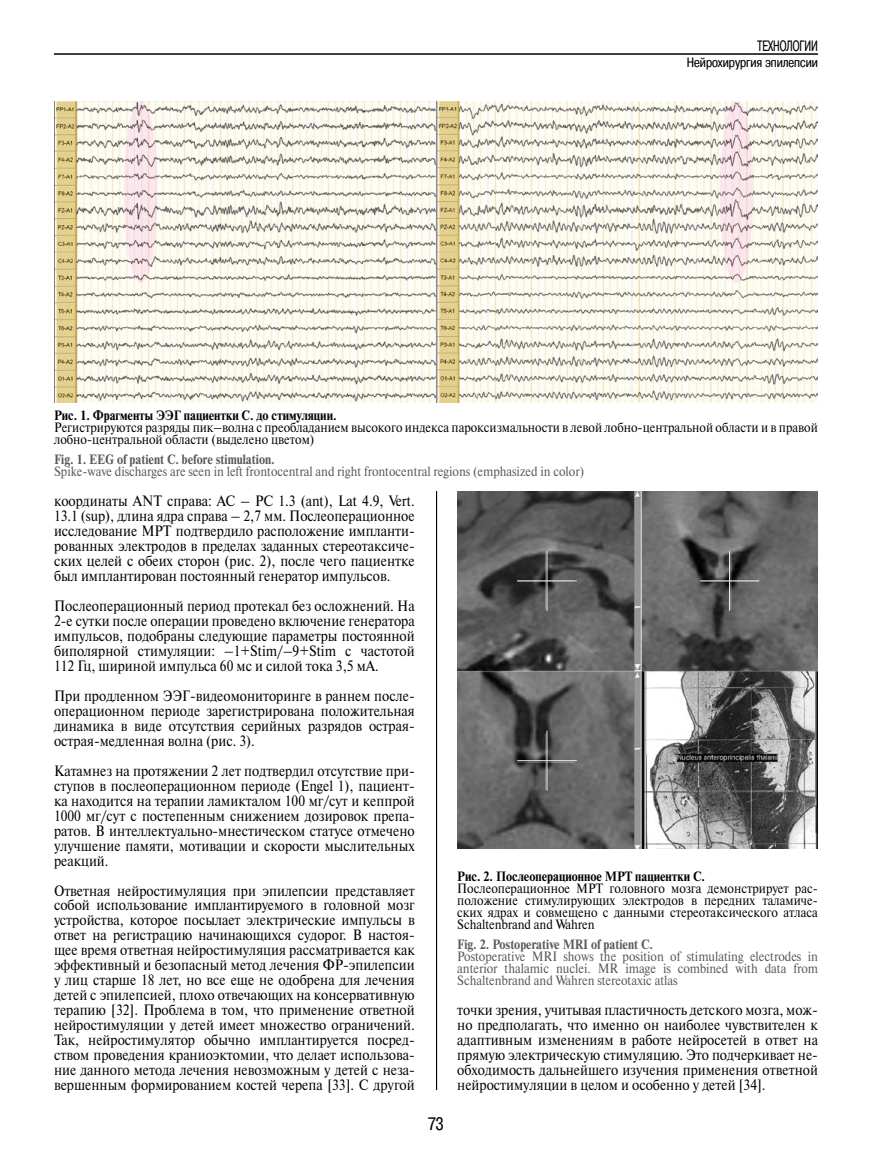
<style>
.page{position:relative;width:872px;height:1170px;background:#fff}
.page>*{position:absolute;margin:0;border:0;box-sizing:border-box;transform-origin:0 0}
.t1{font:18px "Pragmatica Cond C";color:#000}
.t2{font:15px/15px "Newton C";color:#000;text-align:justify;scale:.9 1}
.t3{font:15px "Pragmatica Cond C";color:#000;scale:.8 1}
.t4{font:13.5px/12px "Newton C";color:#000;scale:.9 1}
.t5{font:13.5px/12px "Newton C";color:#58595b;text-align:justify;scale:.9 1}
.t6{font:700 13.5px "Newton C";color:#000;scale:.9 1}
.t7{font:700 13.5px "Newton C";color:#58595b;scale:.9 1}
.t8{font:13.5px "Pragmatica Cond C";color:#000}
</style>
<div class="page">
<hr style="left:54px;top:53px;width:764px;height:2px;background:#000">
<hr style="left:436px;top:491px;width:1px;height:598px;background:#000">
<img style="left:54px;top:102px;width:764px;height:301px">
<img style="left:457px;top:491px;width:361px;height:357px">
<hr style="left:546px;top:551px;width:1px;height:59px;background:#e6e7e8">
<hr style="left:517px;top:580px;width:60px;height:1px;background:#e6e7e8">
<hr style="left:546px;top:730px;width:1px;height:60px;background:#e6e7e8">
<hr style="left:517px;top:760px;width:60px;height:1px;background:#e6e7e8">
<hr style="left:729px;top:551px;width:1px;height:59px;background:#e6e7e8">
<hr style="left:699px;top:580px;width:60px;height:1px;background:#e6e7e8">
<p class="t3" style="left:757px;top:37px;width:77px">ТЕХНОЛОГИИ</p>
<p class="t8" style="left:687px;top:55px;width:133px">Нейрохирургия эпилепсии</p>
<p class="t6" style="left:54px;top:407px;width:315px">Рис. 1. Фрагменты ЭЭГ пациентки С. до стимуляции.</p>
<p class="t4" style="left:54px;top:421px;width:850px">Регистрируются разряды пик–волна с преобладанием высокого индекса пароксизмальности в левой лобно-центральной области и в правой лобно-центральной области (выделено цветом)</p>
<p class="t7" style="left:54px;top:452px;width:247px">Fig. 1. EEG of patient C. before stimulation.</p>
<p class="t5" style="left:54px;top:465px;width:590px">Spike-wave discharges are seen in left frontocentral and right frontocentral regions (emphasized in color)</p>
<p class="t2" style="left:54px;top:493px;width:402px">координаты ANT справа: AC – PC 1.3 (ant), Lat 4.9, Vert.<br>13.1 (sup), длина ядра справа – 2,7 мм. Послеоперационное исследование МРТ подтвердило расположение импланти&shy;рованных электродов в пределах заданных стереотаксиче&shy;ских целей с обеих сторон (рис. 2), после чего пациентке был имплантирован постоянный генератор импульсов.</p>
<p class="t2" style="left:54px;top:598px;width:402px">Послеоперационный период протекал без осложнений. На 2-е сутки после операции проведено включение генератора импульсов, подобраны следующие параметры постоянной биполярной стимуляции: –1+Stim/–9+Stim с частотой 112 Гц, шириной импульса 60 мс и силой тока 3,5 мА.</p>
<p class="t2" style="left:54px;top:688px;width:402px">При продленном ЭЭГ-видеомониторинге в раннем после&shy;операционном периоде зарегистрирована положительная динамика в виде отсутствия серийных разрядов острая&shy;острая-медленная волна (рис. 3).</p>
<p class="t2" style="left:54px;top:763px;width:402px">Катамнез на протяжении 2 лет подтвердил отсутствие при&shy;ступов в послеоперационном периоде (Engel 1), пациент&shy;ка находится на терапии ламикталом 100 мг/сут и кеппрой 1000 мг/сут с постепенным снижением дозировок препа&shy;ратов. В интеллектуально-мнестическом статусе отмечено улучшение памяти, мотивации и скорости мыслительных реакций.</p>
<p class="t2" style="left:54px;top:882px;width:402px">Ответная нейростимуляция при эпилепсии представляет собой использование имплантируемого в головной мозг устройства, которое посылает электрические импульсы в ответ на регистрацию начинающихся судорог. В настоя&shy;щее время ответная нейростимуляция рассматривается как эффективный и безопасный метод лечения ФР-эпилепсии у лиц старше 18 лет, но все еще не одобрена для лечения детей с эпилепсией, плохо отвечающих на консервативную терапию [32]. Проблема в том, что применение ответной нейростимуляции у детей имеет множество ограничений.<br>Так, нейростимулятор обычно имплантируется посред&shy;ством проведения краниоэктомии, что делает использова&shy;ние данного метода лечения невозможным у детей с неза&shy;вершенным формированием костей черепа [33]. С другой</p>
<p class="t1" style="left:428px;top:1113px;width:17px">73</p>
<p class="t6" style="left:457px;top:868px;width:277px">Рис. 2. Послеоперационное МРТ пациентки С.</p>
<p class="t4" style="left:457px;top:882px;width:402px;text-align:justify">Послеоперационное МРТ головного мозга демонстрирует рас&shy;положение стимулирующих электродов в передних таламиче&shy;ских ядрах и совмещено с данными стереотаксического атласа Schaltenbrand and Wahren</p>
<p class="t7" style="left:457px;top:936px;width:219px">Fig. 2. Postoperative MRI of patient C.</p>
<p class="t5" style="left:457px;top:950px;width:402px">Postoperative MRI shows the position of stimulating electrodes in anterior thalamic nuclei. MR image is combined with data from Schaltenbrand and Wahren stereotaxic atlas</p>
<p class="t2" style="left:457px;top:1002px;width:402px">точки зрения, учитывая пластичность детского мозга, мож&shy;но предполагать, что именно он наиболее чувствителен к адаптивным изменениям в работе нейросетей в ответ на прямую электрическую стимуляцию. Это подчеркивает не&shy;обходимость дальнейшего изучения применения ответной нейростимуляции в целом и особенно у детей [34].</p>
</div>
